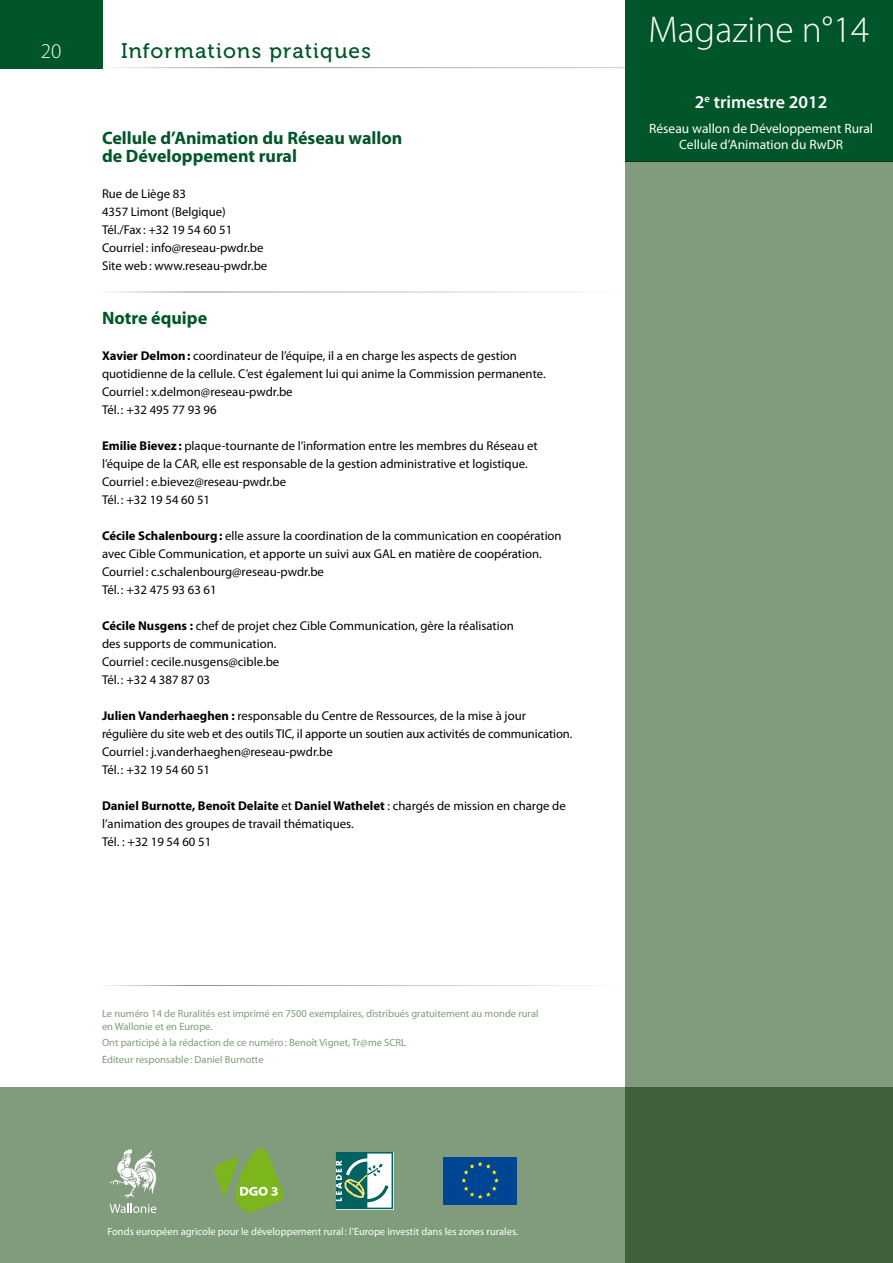
<style>
.page{position:relative;width:893px;height:1263px;background:#fff}
.page>*{position:absolute;margin:0;border:0;box-sizing:border-box;transform-origin:0 0}
.t1{font:300 37.5px "Myriad Pro";color:#fff}
.t2{font:21px "Museo 500";letter-spacing:.055em;color:#005629}
.t3{font:300 21px "Myriad Pro";color:#fff}
.t4{font:700 18px/18px "Myriad Pro";color:#005629}
.t5{font:600 18px "Myriad Pro";color:#fff}
.t6{font:13.5px/16.2px "Myriad Pro";color:#fff;text-align:center}
.t7{font:12.75px/18px "Myriad Pro";color:#000}
.t8{font:10.5px/12.6px "Myriad Pro";color:#819b7d}
.t9{font:10.5px "Myriad Pro";color:#fff}
.s1{font-weight:700}
</style>
<div class="page">
<div style="left:0;top:0;width:102px;height:68px;background:#005629"></div>
<div style="left:0;top:1087px;width:893px;height:176px;background:#819b7d"></div>
<div style="left:625px;top:0;width:268px;height:162px;background:#005629"></div>
<svg style="left:625px;top:162px;width:268px;height:1101px;background:#769172"></svg>
<div style="left:443px;top:1156px;width:74px;height:48px;background:#004494"></div>
<svg style="left:461px;top:1161px;width:38px;height:38px"></svg>
<svg style="left:110px;top:1149px;width:47px;height:64px"></svg>
<svg style="left:336px;top:1152px;width:57px;height:57px;background:#77aaa4"></svg>
<svg style="left:214px;top:1148px;width:70px;height:66px"></svg>
<h2 class="t3" style="left:41px;top:38px;width:22px">20</h2>
<h2 class="t2" style="left:121px;top:40px;width:251px">Informations pratiques</h2>
<h3 class="t4" style="left:102px;top:128px;width:302px">Cellule d’Animation du Réseau wallon de Développement rural</h3>
<p class="t7" style="left:102px;top:185px;width:167px">Rue de Liège 83<br>4357 Limont (Belgique)<br>Tél./Fax : +32 19 54 60 51<br>Courriel : info@reseau-pwdr.be<br>Site web: www.reseau-pwdr.be</p>
<h3 class="t4" style="left:102px;top:308px;width:107px">Notre équipe</h3>
<p class="t7" style="left:102px;top:347px;width:445px"><span class="s1">Xavier Delmon:</span> coordinateur de l’équipe, il a en charge les aspects de gestion quotidienne de la cellule. C’est également lui qui anime la Commission permanente.<br>Courriel : x.delmon@reseau-pwdr.be<br>Tél. : +32 495 77 93 96</p>
<p class="t7" style="left:102px;top:437px;width:437px"><span class="s1">Emilie Bievez :</span> plaque-tournante de l’information entre les membres du Réseau et l’équipe de la CAR, elle est responsable de la gestion administrative et logistique.<br>Courriel : e.bievez@reseau-pwdr.be<br>Tél. : +32 19 54 60 51</p>
<p class="t7" style="left:102px;top:527px;width:461px"><span class="s1">Cécile Schalenbourg:</span> elle assure la coordination de la communication en coopération avec Cible Communication, et apporte un suivi aux GAL en matière de coopération.<br>Courriel : c.schalenbourg@reseau-pwdr.be<br>Tél. : +32 475 93 63 61</p>
<p class="t7" style="left:102px;top:617px;width:413px"><span class="s1">Cécile Nusgens :</span> chef de projet chez Cible Communication, gère la réalisation des supports de communication.<br>Courriel : cecile.nusgens@cible.be<br>Tél. : +32 4 387 87 03</p>
<p class="t7" style="left:102px;top:707px;width:472px"><span class="s1">Julien Vanderhaeghen :</span> responsable du Centre de Ressources, de la mise à jour régulière du site web et des outils TIC, il apporte un soutien aux activités de communication.<br>Courriel : j.vanderhaeghen@reseau-pwdr.be<br>Tél. : +32 19 54 60 51</p>
<p class="t7" style="left:102px;top:797px;width:465px"><span class="s1">Daniel Burnotte, Benoît Delaite</span> et <span class="s1">Daniel Wathelet</span> : chargés de mission en charge de l’animation des groupes de travail thématiques.<br>Tél. : +32 19 54 60 51</p>
<p class="t8" style="left:102px;top:1007px;width:438px">Le numéro 14 de Ruralités est imprimé en 7500 exemplaires, distribués gratuitement au monde rural en Wallonie et en Europe.</p>
<p class="t8" style="left:102px;top:1034px;width:306px;line-height:16.8px">Ont participé à la rédaction de ce numéro: Benoît Vignet, Tr@me SCRL<br>Editeur responsable: Daniel Burnotte</p>
<p class="t9" style="left:107px;top:1225px;width:412px">Fonds européen agricole pour le développement rural : l’Europe investit dans les zones rurales.</p>
<h1 class="t1" style="left:648px;top:7px;width:223px">Magazine n°14</h1>
<h3 class="t5" style="left:695px;top:90px;width:134px">2<sup>e</sup> trimestre 2012</h3>
<p class="t6" style="left:649px;top:120px;width:225px">Réseau wallon de Développement Rural<br>Cellule d’Animation du RwDR</p>
</div>
